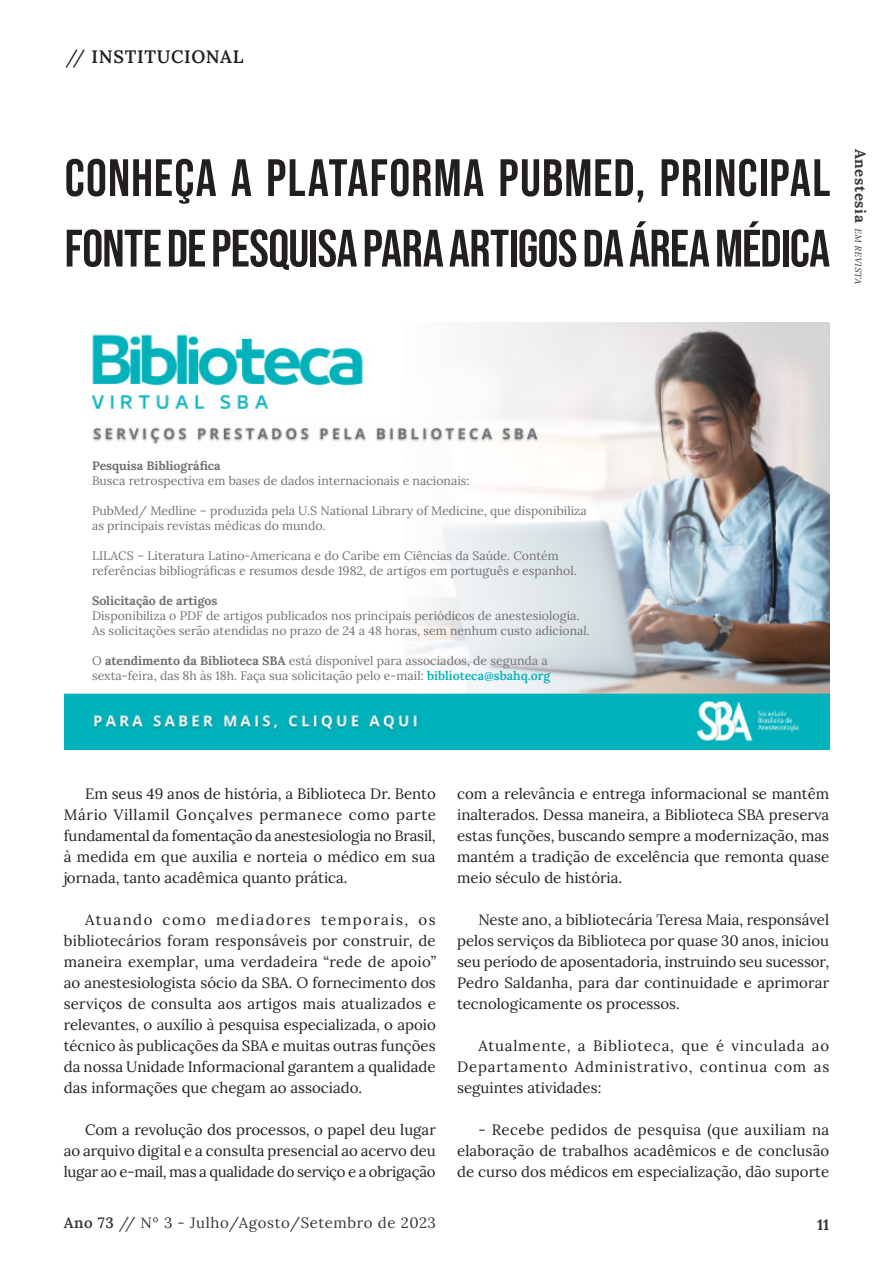
<style>
.page{position:relative;width:893px;height:1263px;background:#fff}
.page>*{position:absolute;margin:0;border:0;box-sizing:border-box;transform-origin:0 0}
.TX{font:52.5px/70.5px "Bebas Neue";letter-spacing:-.005em;color:#231f20}
.t1{font:600 18px "Lora";letter-spacing:.04em;color:#231f20}
.TX-2{font:15px/21px "Lora";color:#231f20;text-align:justify}
.t2{font:15px "Lora";letter-spacing:.04em;color:#373837}
.t3{font:700 15px "Lora";letter-spacing:.04em;color:#373837}
.TX-3{font:12.3px/15px "Lora";color:#6f7275}
.TX-4{font:700 12.3px "Lora";color:#6f7275}
.s1{font-weight:400}
.s2{font-weight:400;font-style:italic;font-size:9px}
.s3{font-weight:700}
.s4{font-weight:600;color:#00b2bb}
.s5{font-weight:600}
</style>
<div class="page">
<img style="left:65px;top:322px;width:765px;height:428px">
<p class="t1" style="left:65px;top:43px;width:179px"><span class="s1">//</span> INSTITUCIONAL</p>
<p class="TX" style="left:65px;top:142px;width:767px">CONHEÇA A PLATAFORMA PUBMED, PRINCIPAL<br>FONTE DE PESQUISA PARA ARTIGOS DA ÁREA MÉDICA</p>
<p class="t3" style="left:872px;top:149px;width:139px;rotate:90deg">Anestesia <span class="s2">EM REVISTA</span></p>
<p class="TX-4" style="left:92px;top:456px;width:130px">Pesquisa Bibliográfica</p>
<p class="TX-3" style="left:92px;top:472px;width:379px">Busca retrospectiva em bases de dados internacionais e nacionais:</p>
<p class="TX-3" style="left:92px;top:502px;width:496px">PubMed/ Medline – produzida pela U.S National Library of Medicine, que disponibiliza as principais revistas médicas do mundo.</p>
<p class="TX-3" style="left:92px;top:547px;width:486px">LILACS – Literatura Latino-Americana e do Caribe em Ciências da Saúde. Contém referências bibliográficas e resumos desde 1982, de artigos em português e espanhol.</p>
<p class="TX-4" style="left:92px;top:591px;width:127px">Solicitação de artigos</p>
<p class="TX-3" style="left:92px;top:607px;width:489px">Disponibiliza o PDF de artigos publicados nos principais periódicos de anestesiologia.</p>
<p class="TX-3" style="left:92px;top:622px;width:499px">As solicitações serão atendidas no prazo de 24 a 48 horas, sem nenhum custo adicional.</p>
<p class="TX-3" style="left:92px;top:652px;width:457px">O <span class="s3">atendimento da Biblioteca SBA</span> está disponível para associados, de segunda a</p>
<p class="TX-3" style="left:92px;top:667px;width:460px">sexta-feira, das 8h às 18h. Faça sua solicitação pelo e-mail: <span class="s4">biblioteca@sbahq.org</span></p>
<p class="TX-2" style="left:64px;top:782px;width:374px;text-indent:21px">Em seus 49 anos de história, a Biblioteca Dr. Bento Mário Villamil Gonçalves permanece como parte fundamental da fomentação da anestesiologia no Brasil, à medida em que auxilia e norteia o médico em sua jornada, tanto acadêmica quanto prática.</p>
<p class="TX-2" style="left:64px;top:908px;width:374px;text-indent:21px">Atuando como mediadores temporais, os bibliotecários foram responsáveis por construir, de maneira exemplar, uma verdadeira “rede de apoio” ao anestesiologista sócio da SBA. O fornecimento dos serviços de consulta aos artigos mais atualizados e relevantes, o auxílio à pesquisa especializada, o apoio técnico às publicações da SBA e muitas outras funções da nossa Unidade Informacional garantem a qualidade das informações que chegam ao associado.</p>
<p class="TX-2" style="left:64px;top:1118px;width:374px;text-indent:21px">Com a revolução dos processos, o papel deu lugar ao arquivo digital e a consulta presencial ao acervo deu lugar ao e-mail, mas a qualidade do serviço e a obrigação</p>
<p class="t2" style="left:64px;top:1211px;width:374px"><span class="s5">Ano 73</span> // Nº 3 - Julho/Agosto/Setembro de 2023</p>
<p class="TX-2" style="left:457px;top:782px;width:374px">com a relevância e entrega informacional se mantêm inalterados. Dessa maneira, a Biblioteca SBA preserva estas funções, buscando sempre a modernização, mas mantém a tradição de excelência que remonta quase meio século de história.</p>
<p class="TX-2" style="left:457px;top:908px;width:374px;text-indent:21px">Neste ano, a bibliotecária Teresa Maia, responsável pelos serviços da Biblioteca por quase 30 anos, iniciou seu período de aposentadoria, instruindo seu sucessor, Pedro Saldanha, para dar continuidade e aprimorar tecnologicamente os processos.</p>
<p class="TX-2" style="left:457px;top:1034px;width:374px;text-indent:21px">Atualmente, a Biblioteca, que é vinculada ao Departamento Administrativo, continua com as seguintes atividades:</p>
<p class="TX-2" style="left:457px;top:1118px;width:374px;text-indent:21px">- Recebe pedidos de pesquisa (que auxiliam na elaboração de trabalhos acadêmicos e de conclusão de curso dos médicos em especialização, dão suporte</p>
<p class="t3" style="left:817px;top:1213px;width:14px">11</p>
</div>
